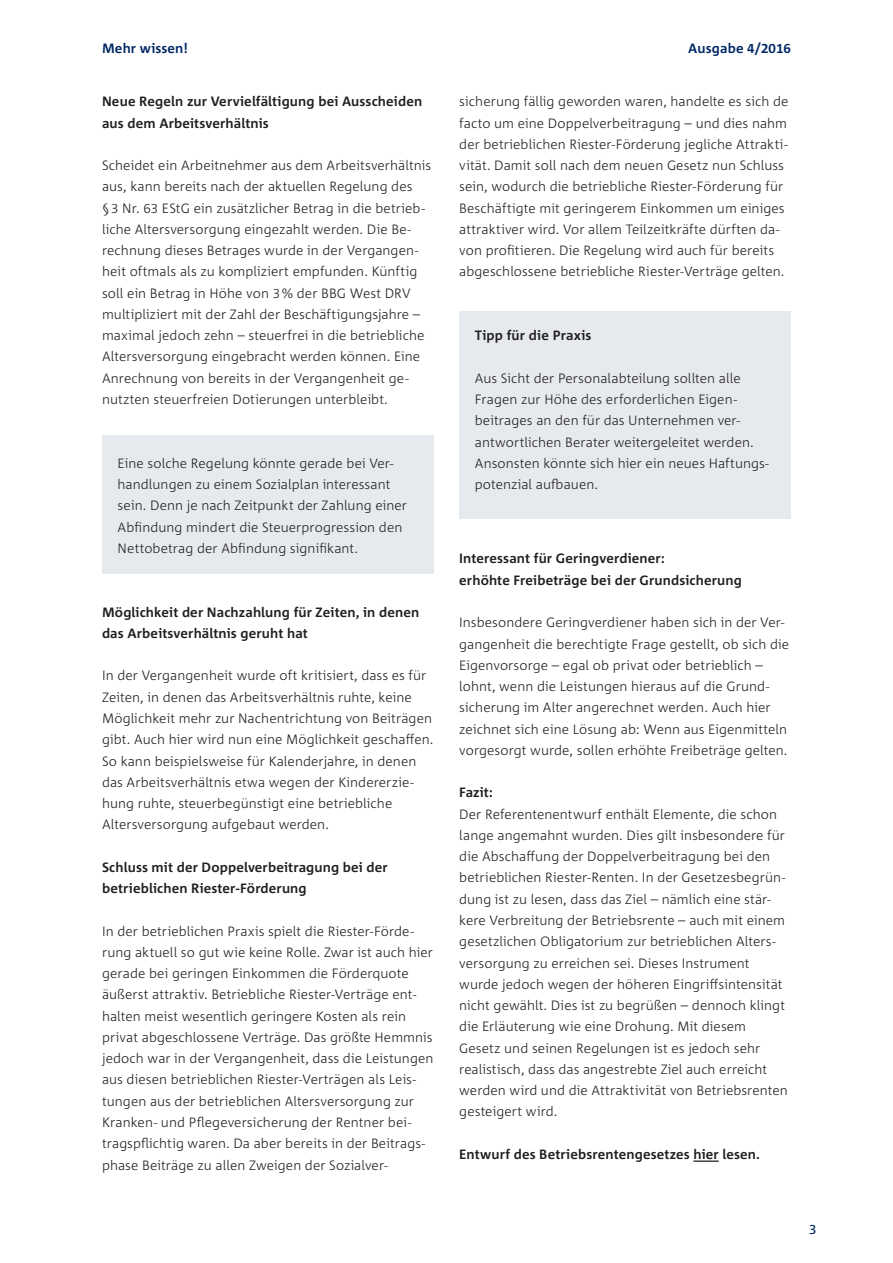
<style>
.page{position:relative;width:893px;height:1263px;background:#fff}
.page>*{position:absolute;margin:0;border:0;box-sizing:border-box;transform-origin:0 0}
.t1{font:300 13.5px/21.3px "Corpid";letter-spacing:.005em;color:#231f20}
.t2{font:700 13.5px/21.3px "Corpid";letter-spacing:.01em;color:#231f20}
.t3{font:700 13.5px "Corpid";letter-spacing:.01em;color:#002864}
.t4{font:13.5px "Corpid";color:#002864}
</style>
<div class="page">
<hr style="left:693px;top:1160px;width:26px;height:2px;background:#231f20">
<div style="left:459px;top:311px;width:332px;height:207px;background:#e6eaef"></div>
<div style="left:102px;top:436px;width:332px;height:138px;background:#e6eaef"></div>
<p class="t3" style="left:102px;top:40px;width:87px">Mehr wissen!</p>
<p class="t3" style="left:688px;top:40px;width:104px">Ausgabe 4/2016</p>
<p class="t2" style="left:102px;top:91px;width:322px">Neue Regeln zur Vervielfältigung bei Ausscheiden aus dem Arbeitsverhältnis</p>
<p class="t1" style="left:102px;top:155px;width:331px">Scheidet ein Arbeitnehmer aus dem Arbeitsverhältnis aus, kann bereits nach der aktuellen Regelung des §3 Nr. 63 EStG ein zusätzlicher Betrag in die betrieb&shy;liche Altersversorgung eingezahlt werden. Die Be&shy;rechnung dieses Betrages wurde in der Vergangen&shy;heit oftmals als zu kompliziert empfunden. Künftig soll ein Betrag in Höhe von 3% der BBG West DRV multipliziert mit der Zahl der Beschäftigungsjahre – maximal jedoch zehn – steuerfrei in die betriebliche Altersversorgung eingebracht werden können. Eine Anrechnung von bereits in der Vergangenheit ge&shy;nutzten steuerfreien Dotierungen unterbleibt.</p>
<p class="t1" style="left:459px;top:91px;width:331px">sicherung fällig geworden waren, handelte es sich de facto um eine Doppelverbeitragung – und dies nahm der betrieblichen Riester-Förderung jegliche Attrakti&shy;vität. Damit soll nach dem neuen Gesetz nun Schluss sein, wodurch die betriebliche Riester-Förderung für Beschäftigte mit geringerem Einkommen um einiges attraktiver wird. Vor allem Teilzeitkräfte dürften da&shy;von profitieren. Die Regelung wird auch für bereits abgeschlossene betriebliche Riester-Verträge gelten.</p>
<p class="t2" style="left:475px;top:325px;width:118px">Tipp für die Praxis</p>
<p class="t1" style="left:475px;top:367px;width:296px">Aus Sicht der Personalabteilung sollten alle Fragen zur Höhe des erforderlichen Eigen&shy;beitrages an den für das Unternehmen ver&shy;antwortlichen Berater weitergeleitet werden.<br>Ansonsten könnte sich hier ein neues Haftungs&shy;potenzial aufbauen.</p>
<p class="t1" style="left:118px;top:452px;width:291px">Eine solche Regelung könnte gerade bei Ver&shy;handlungen zu einem Sozialplan interessant sein. Denn je nach Zeitpunkt der Zahlung einer Abfindung mindert die Steuerprogression den Nettobetrag der Abfindung signifikant.</p>
<p class="t2" style="left:459px;top:548px;width:284px">Interessant für Geringverdiener:<br>erhöhte Freibeträge bei der Grundsicherung</p>
<p class="t1" style="left:459px;top:612px;width:331px">Insbesondere Geringverdiener haben sich in der Ver&shy;gangenheit die berechtigte Frage gestellt, ob sich die Eigenvorsorge – egal ob privat oder betrieblich – lohnt, wenn die Leistungen hieraus auf die Grund&shy;sicherung im Alter angerechnet werden. Auch hier zeichnet sich eine Lösung ab: Wenn aus Eigenmitteln vorgesorgt wurde, sollen erhöhte Freibeträge gelten.</p>
<p class="t2" style="left:459px;top:782px;width:35px">Fazit:</p>
<p class="t1" style="left:459px;top:803px;width:330px">Der Referentenentwurf enthält Elemente, die schon lange angemahnt wurden. Dies gilt insbesondere für die Abschaffung der Doppelverbeitragung bei den betrieblichen Riester-Renten. In der Gesetzesbegrün&shy;dung ist zu lesen, dass das Ziel – nämlich eine stär&shy;kere Verbreitung der Betriebsrente – auch mit einem gesetzlichen Obligatorium zur betrieblichen Alters&shy;versorgung zu erreichen sei. Dieses Instrument wurde jedoch wegen der höheren Eingriffsintensität nicht gewählt. Dies ist zu begrüßen – dennoch klingt die Erläuterung wie eine Drohung. Mit diesem Gesetz und seinen Regelungen ist es jedoch sehr realistisch, dass das angestrebte Ziel auch erreicht werden wird und die Attraktivität von Betriebsrenten gesteigert wird.</p>
<p class="t2" style="left:459px;top:1143px;width:302px">Entwurf des Betriebsrentengesetzes hier lesen.</p>
<p class="t2" style="left:102px;top:601px;width:319px">Möglichkeit der Nachzahlung für Zeiten, in denen das Arbeitsverhältnis geruht hat</p>
<p class="t1" style="left:102px;top:665px;width:333px">In der Vergangenheit wurde oft kritisiert, dass es für Zeiten, in denen das Arbeitsverhältnis ruhte, keine Möglichkeit mehr zur Nachentrichtung von Beiträgen gibt. Auch hier wird nun eine Möglichkeit geschaffen.<br>So kann beispielsweise für Kalenderjahre, in denen das Arbeitsverhältnis etwa wegen der Kindererzie&shy;hung ruhte, steuerbegünstigt eine betriebliche Altersversorgung aufgebaut werden.</p>
<p class="t2" style="left:102px;top:856px;width:287px">Schluss mit der Doppelverbeitragung bei der betrieblichen Riester-Förderung</p>
<p class="t1" style="left:102px;top:920px;width:333px">In der betrieblichen Praxis spielt die Riester-Förde&shy;rung aktuell so gut wie keine Rolle. Zwar ist auch hier gerade bei geringen Einkommen die Förderquote äußerst attraktiv. Betriebliche Riester-Verträge ent&shy;halten meist wesentlich geringere Kosten als rein privat abgeschlossene Verträge. Das größte Hemmnis jedoch war in der Vergangenheit, dass die Leistungen aus diesen betrieblichen Riester-Verträgen als Leis&shy;tungen aus der betrieblichen Altersversorgung zur Kranken- und Pflegeversicherung der Rentner bei&shy;tragspflichtig waren. Da aber bereits in der Beitrags&shy;phase Beiträge zu allen Zweigen der Sozialver-</p>
<p class="t4" style="left:809px;top:1221px;width:9px">3</p>
</div>
